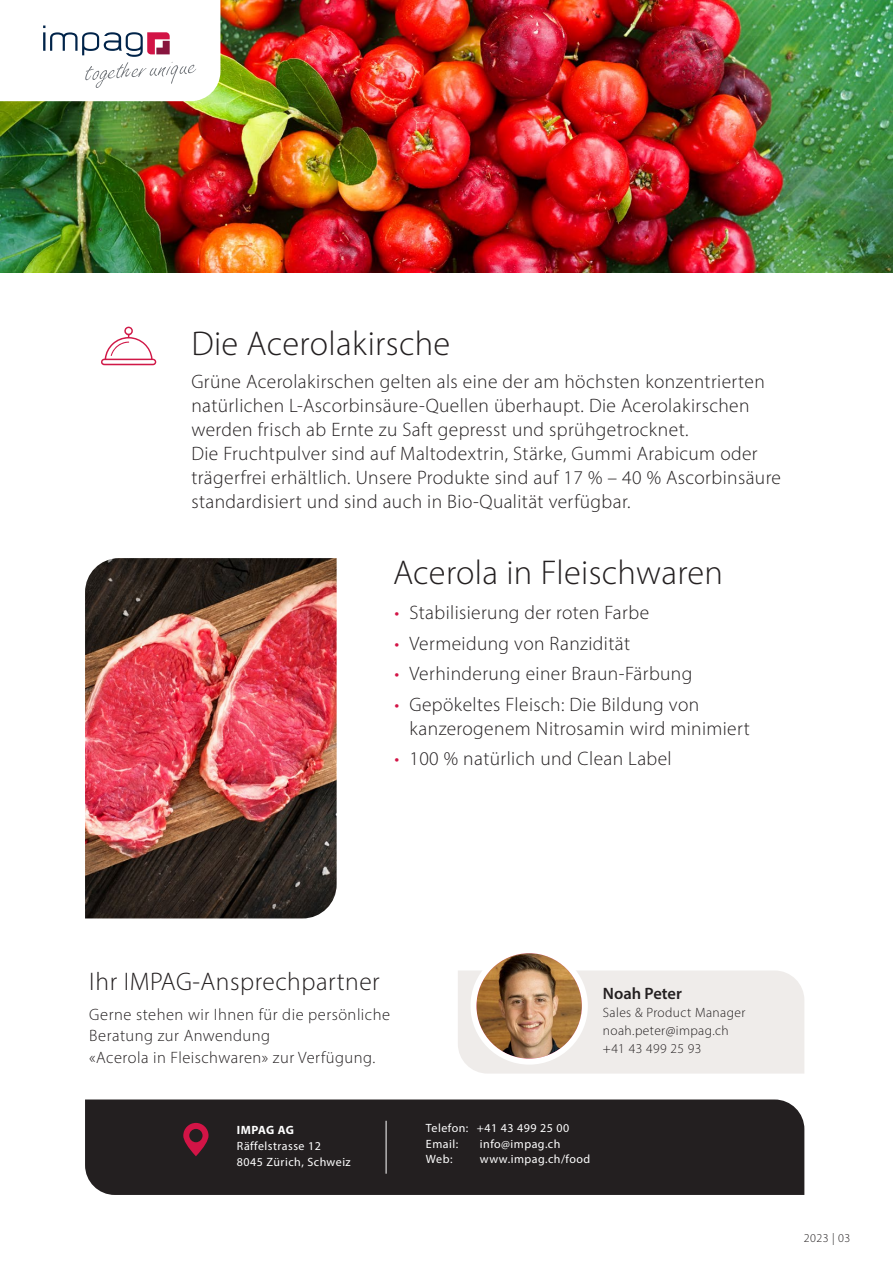
<style>
.page{position:relative;width:893px;height:1263px;background:#fff}
.page>*{position:absolute;margin:0;border:0;box-sizing:border-box;transform-origin:0 0}
.t1{font:300 34.5px "Myriad Pro";letter-spacing:.01em;color:#231f20}
.t2{font:300 25.5px "Myriad Pro";letter-spacing:.02em;color:#231f20}
.t3{font:300 19.5px/24px "Myriad Pro";letter-spacing:.02em;color:#231f20}
.t4{font:300 16.5px/21.8px "Myriad Pro";letter-spacing:.03em;color:#231f20}
.t5{font:600 16.5px "Myriad Pro";color:#231f20}
.t6{font:300 13.5px/18px "Myriad Pro";letter-spacing:.03em;color:#231f20}
.t7{font:12px/15.8px "Myriad Pro";letter-spacing:.04em;color:#fff}
.t8{font:700 12px "Myriad Pro";letter-spacing:.015em;color:#fff}
.t9{font:300 12px "Myriad Pro";letter-spacing:.04em;color:#231f20}
.s1{color:#d21446}
</style>
<div class="page">
<img style="left:0;top:0;width:893px;height:272px">
<div style="left:85px;top:1099px;width:719px;height:96px;background:#231f20"></div>
<svg style="left:183px;top:1123px;width:26px;height:33px"></svg>
<hr style="left:386px;top:1121px;width:1px;height:53px;background:#fff">
<svg style="left:101px;top:327px;width:55px;height:38px"></svg>
<div style="left:458px;top:970px;width:346px;height:103px;background:#efecea"></div>
<svg style="left:473px;top:950px;width:112px;height:111px"></svg>
<img style="left:476px;top:953px;width:106px;height:105px;border-radius:53px">
<div style="left:470px;top:947px;width:118px;height:117px;border:6px solid #fff;border-radius:50%"></div>
<img style="left:85px;top:558px;width:252px;height:360px">
<svg style="left:0;top:0;width:220px;height:101px"></svg>
<h1 class="t1" style="left:191px;top:323px;width:260px">Die Acerolakirsche</h1>
<p class="t3" style="left:191px;top:369px;width:591px">Grüne Acerolakirschen gelten als eine der am höchsten konzentrierten natürlichen L-Ascorbinsäure-Quellen überhaupt. Die Acerolakirschen werden frisch ab Ernte zu Saft gepresst und sprühgetrocknet.<br>Die Fruchtpulver sind auf Maltodextrin, Stärke, Gummi Arabicum oder trägerfrei erhältlich. Unsere Produkte sind auf 17 % – 40 % Ascorbinsäure standardisiert und sind auch in Bio-Qualität verfügbar.</p>
<h1 class="t1" style="left:393px;top:552px;width:332px">Acerola in Fleischwaren</h1>
<p class="t3" style="left:394px;top:601px;width:256px"><span class="s1">•</span> Stabilisierung der roten Farbe</p>
<p class="t3" style="left:394px;top:631px;width:237px"><span class="s1">•</span> Vermeidung von Ranzidität</p>
<p class="t3" style="left:394px;top:661px;width:299px"><span class="s1">•</span> Verhinderung einer Braun-Färbung</p>
<p class="t3" style="left:409px;top:692px;width:342px;text-indent:-15px"><span class="s1">•</span> Gepökeltes Fleisch: Die Bildung von kanzerogenem Nitrosamin wird minimiert</p>
<p class="t3" style="left:394px;top:746px;width:279px"><span class="s1">•</span> 100 % natürlich und Clean Label</p>
<h2 class="t2" style="left:89px;top:966px;width:292px">Ihr IMPAG-Ansprechpartner</h2>
<p class="t4" style="left:89px;top:1003px;width:302px">Gerne stehen wir Ihnen für die persönliche<br>Beratung zur Anwendung<br>«Acerola in Fleischwaren» zur Verfügung.</p>
<p class="t8" style="left:237px;top:1122px;width:59px">IMPAG AG</p>
<p class="t7" style="left:237px;top:1138px;width:115px">Räffelstrasse 12<br>8045 Zürich, Schweiz</p>
<p class="t5" style="left:603px;top:983px;width:81px">Noah Peter</p>
<p class="t6" style="left:603px;top:1003px;width:144px">Sales &amp; Product Manager noah.peter@impag.ch +41 43 499 25 93</p>
<p class="t7" style="left:426px;top:1120px;width:145px">Telefon: +41 43 499 25 00<br>Email:</p>
<p class="t7" style="left:480px;top:1135px;width:82px">info@impag.ch</p>
<p class="t7" style="left:426px;top:1151px;width:28px">Web:</p>
<p class="t7" style="left:480px;top:1151px;width:112px">www.impag.ch/food</p>
<p class="t9" style="left:804px;top:1230px;width:48px">2023 | 03</p>
</div>
